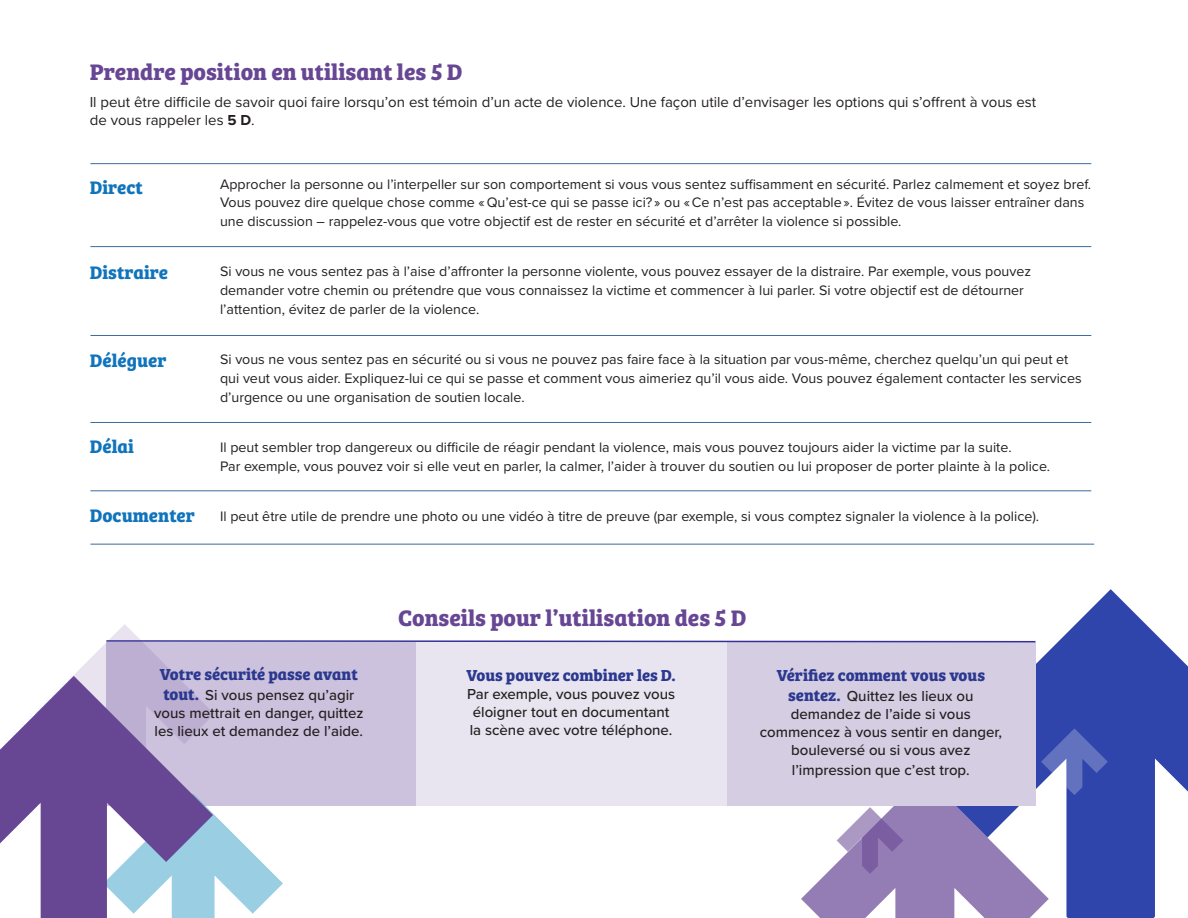
<style>
.page{position:relative;width:1188px;height:918px;background:#fff}
.page>*{position:absolute;margin:0;border:0;box-sizing:border-box;transform-origin:0 0}
.t1{font:700 23.25px "Bree Serif";color:#674694}
.t2{font:700 18.75px "Bree Serif";color:#1074bc}
.t3{font:700 16.5px "Bree Serif";color:#2b388f}
.t4{font:500 15px/18px "Proxima Nova";color:#231f20;text-align:center}
.t5{font:15px/18px "Proxima Nova";color:#231f20}
.t6{font:14.25px/18.8px "Proxima Nova";color:#231f20}
.s1{font-weight:700}
.s2{font-family:"Bree Serif";font-weight:700;font-size:16.5px;color:#2b388f}
</style>
<div class="page">
<svg style="left:1076px;top:589px;width:112px;height:329px;fill:#3045ab"></svg>
<svg style="left:73px;top:624px;width:1035px;height:294px"></svg>
<hr style="left:90px;top:163px;width:1001px;height:1px;background:#3d6b9c">
<hr style="left:90px;top:246px;width:1001px;height:1px;background:#3d6b9c">
<hr style="left:90px;top:335px;width:1001px;height:1px;background:#3d6b9c">
<hr style="left:90px;top:422px;width:1001px;height:1px;background:#3d6b9c">
<hr style="left:90px;top:490px;width:1001px;height:1px;background:#3d6b9c">
<hr style="left:90px;top:544px;width:1004px;height:1px;background:#3d6b9c">
<svg style="left:0;top:676px;width:213px;height:242px;fill:#674694"></svg>
<p class="t1" style="left:90px;top:54px;width:374px">Prendre position en utilisant les 5 D</p>
<p class="t5" style="left:90px;top:93px;width:948px">Il peut être difficile de savoir quoi faire lorsqu’on est témoin d’un acte de violence. Une façon utile d’envisager les options qui s’offrent à vous est de vous rappeler les <span class="s1">5 D</span>.</p>
<p class="t2" style="left:90px;top:173px;width:55px">Direct</p>
<p class="t2" style="left:90px;top:258px;width:80px">Distraire</p>
<p class="t2" style="left:90px;top:346px;width:78px">Déléguer</p>
<p class="t2" style="left:90px;top:432px;width:46px">Délai</p>
<p class="t2" style="left:90px;top:501px;width:107px">Documenter</p>
<p class="t6" style="left:220px;top:174px;width:873px">Approcher la personne ou l’interpeller sur son comportement si vous vous sentez suffisamment en sécurité. Parlez calmement et soyez bref.<br>Vous pouvez dire quelque chose comme « Qu’est-ce qui se passe ici? » ou « Ce n’est pas acceptable ». Évitez de vous laisser entraîner dans une discussion – rappelez-vous que votre objectif est de rester en sécurité et d’arrêter la violence si possible.</p>
<p class="t6" style="left:220px;top:262px;width:813px">Si vous ne vous sentez pas à l’aise d’affronter la personne violente, vous pouvez essayer de la distraire. Par exemple, vous pouvez demander votre chemin ou prétendre que vous connaissez la victime et commencer à lui parler. Si votre objectif est de détourner l’attention, évitez de parler de la violence.</p>
<p class="t6" style="left:220px;top:349px;width:863px">Si vous ne vous sentez pas en sécurité ou si vous ne pouvez pas faire face à la situation par vous-même, cherchez quelqu’un qui peut et qui veut vous aider. Expliquez-lui ce qui se passe et comment vous aimeriez qu’il vous aide. Vous pouvez également contacter les services d’urgence ou une organisation de soutien locale.</p>
<p class="t6" style="left:220px;top:437px;width:832px">Il peut sembler trop dangereux ou difficile de réagir pendant la violence, mais vous pouvez toujours aider la victime par la suite.<br>Par exemple, vous pouvez voir si elle veut en parler, la calmer, l’aider à trouver du soutien ou lui proposer de porter plainte à la police.</p>
<p class="t6" style="left:220px;top:506px;width:821px">Il peut être utile de prendre une photo ou une vidéo à titre de preuve (par exemple, si vous comptez signaler la violence à la police).</p>
<p class="t3" style="left:160px;top:661px;width:200px">Votre sécurité passe avant</p>
<p class="t4" style="left:154px;top:685px;width:211px"><span class="s2">tout.</span> Si vous pensez qu’agir vous mettrait en danger, quittez les lieux et demandez de l’aide.</p>
<p class="t1" style="left:398px;top:599px;width:350px">Conseils pour l’utilisation des 5 D</p>
<p class="t3" style="left:466px;top:663px;width:211px">Vous pouvez combiner les D.</p>
<p class="t4" style="left:467px;top:685px;width:210px;text-align:left">Par exemple, vous pouvez vous éloigner tout en documentant la scène avec votre téléphone.</p>
<p class="t3" style="left:777px;top:663px;width:210px">Vérifiez comment vous vous</p>
<p class="t4" style="left:760px;top:687px;width:244px"><span class="s2">sentez.</span> Quittez les lieux ou demandez de l’aide si vous commencez à vous sentir en danger, bouleversé ou si vous avez</p>
<p class="t4" style="left:792px;top:760px;width:179px">l’impression que c’est trop.</p>
</div>
